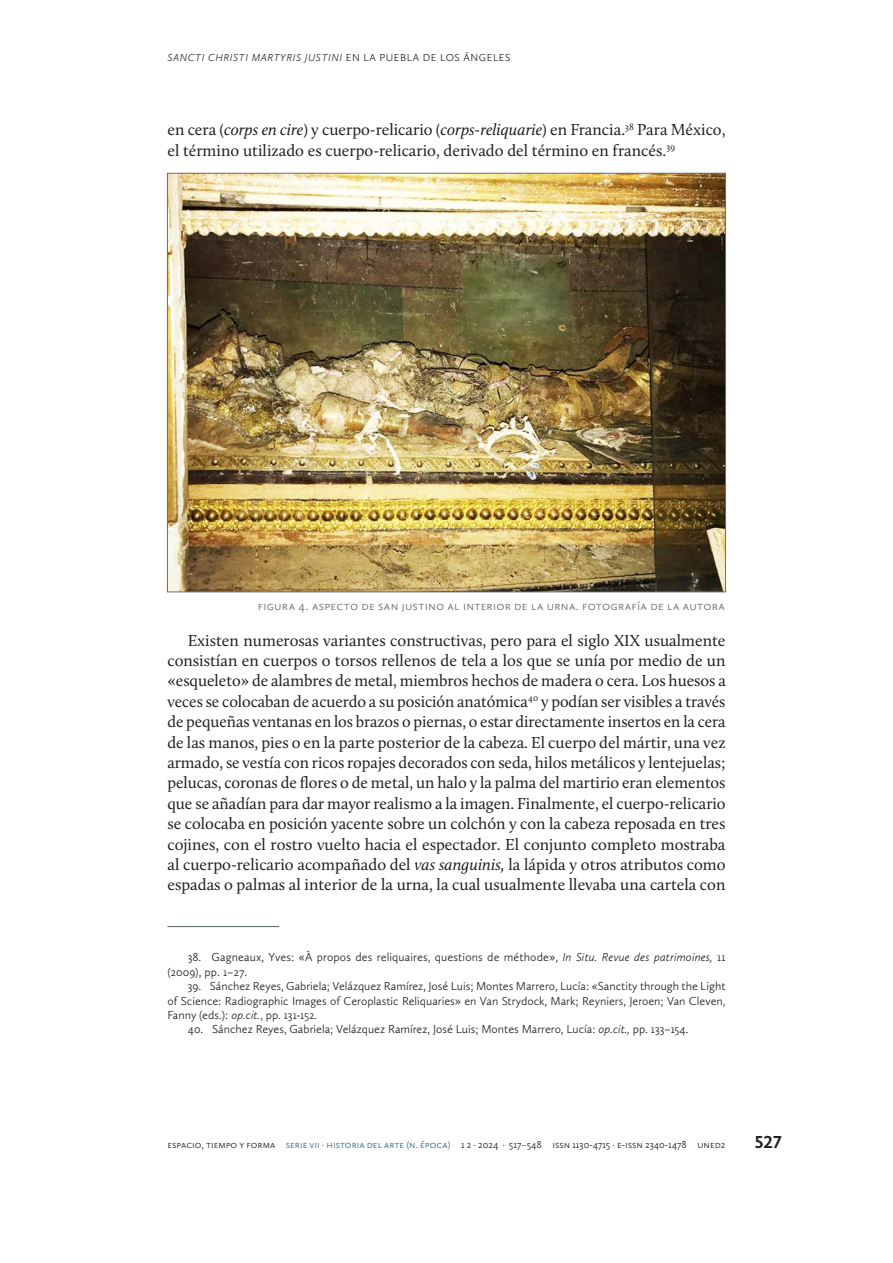
<style>
.page{position:relative;width:893px;height:1263px;background:#fff}
.page>*{position:absolute;margin:0;border:0;box-sizing:border-box;transform-origin:0 0}
.t1{font:700 18px "Calluna Sans";color:#231f20}
.Cuerpo{font:16.5px/20.4px "Calluna";color:#231f20}
.Imagen_Pie{font:300 12.75px "Calluna Sans";letter-spacing:.015em;color:#67706e}
.Notas_Pie{font:300 12px/14.4px "Calluna Sans";color:#231f20}
.t2{font:300 10.5px "Calluna Sans";color:#231f20}
.t3{font:italic 300 10.5px "Calluna Sans";letter-spacing:.16em;color:#231f20}
.t4{font:300 10.5px "Calluna Sans";color:#286790}
.s1{font-style:normal}
.s2{font-style:italic}
.s3{color:#286790}
.s4{font-weight:400;color:#67706e}
</style>
<div class="page">
<hr style="left:167px;top:926px;width:112px;height:1px;background:#67706e">
<img style="left:169px;top:175px;width:555px;height:415px">
<p class="t3" style="left:167px;top:52px;width:338px">SANCTI CHRISTI MARTYRIS JUSTINI <span class="s1">EN LA PUE BLA DE LOS ÁN GE LES</span></p>
<p class="Cuerpo" style="left:167px;top:119px;width:560px">en cera (<span class="s2">corps en cire</span>) y cuerpo-relicario (<span class="s2">corps-reliquarie</span>) en Francia.<sup>38</sup> Para México, el término utilizado es cuerpo-relicario, derivado del término en francés.<sup>39</sup></p>
<p class="Imagen_Pie" style="left:258px;top:598px;width:338px">FIGURA 4. ASPECTO DE SAN JUSTINO AL INTERIOR DE LA URNA. Fotograf</p>
<p class="Imagen_Pie" style="left:637px;top:598px;width:54px">ía de la autora</p>
<p class="Cuerpo" style="left:167px;top:630px;width:560px;text-align:justify;text-indent:20px">Existen numerosas variantes constructivas, pero para el siglo XIX usualmente consistían en cuerpos o torsos rellenos de tela a los que se unía por medio de un «esqueleto» de alambres de metal, miembros hechos de madera o cera. Los huesos a veces se colocaban de acuerdo a su posición anatómica<sup>40</sup> y podían ser visibles a través de pequeñas ventanas en los brazos o piernas, o estar directamente insertos en la cera de las manos, pies o en la parte posterior de la cabeza. El cuerpo del mártir, una vez armado, se vestía con ricos ropajes decorados con seda, hilos metálicos y lentejuelas; pelucas, coronas de flores o de metal, un halo y la palma del martirio eran elementos que se añadían para dar mayor realismo a la imagen. Finalmente, el cuerpo-relicario se colocaba en posición yacente sobre un colchón y con la cabeza reposada en tres cojines, con el rostro vuelto hacia el espectador. El conjunto completo mostraba al cuerpo-relicario acompañado del <span class="s2">vas sanguinis,</span> la lápida y otros atributos como espadas o palmas al interior de la urna, la cual usualmente llevaba una cartela con</p>
<p class="Notas_Pie" style="left:167px;top:950px;width:560px;text-indent:20px">38. Gagneaux, Yves: «À propos des reliquaires, questions de méthode», <span class="s2">In Situ. Revue des patrimoines,</span> 11 (2009), pp. 1–27.</p>
<p class="Notas_Pie" style="left:167px;top:979px;width:560px;text-align:justify;text-indent:20px">39. Sánchez Reyes, Gabriela; Velázquez Ramírez, José Luis; Montes Marrero, Lucía: «Sanctity through the Light of Science: Radiographic Images of Ceroplastic Reliquaries» en Van Strydock, Mark; Reyniers, Jeroen; Van Cleven, Fanny (eds.): <span class="s2">op.cit.</span>, pp. 131-152.</p>
<p class="Notas_Pie" style="left:188px;top:1022px;width:502px">40. Sánchez Reyes, Gabriela; Velázquez Ramírez, José Luis; Montes Marrero, Lucía: <span class="s2">op.cit.,</span> pp. 133–154.</p>
<p class="t2" style="left:167px;top:1138px;width:128px">ESPACIO, TIEMPO Y FORMA <span class="s3">Serie</span></p>
<p class="t4" style="left:310px;top:1138px;width:29px">VII · historia</p>
<p class="t4" style="left:367px;top:1138px;width:24px">del arte</p>
<p class="t4" style="left:406px;top:1138px;width:25px">(n. época</p>
<p class="t2" style="left:448px;top:1138px;width:279px"><span class="s3">)</span> 1 2 · 2024 · 517<span class="s4">–</span>548 ISSN 1130-4715 · e-iss n 2340-1478 UN ED2</p>
<p class="t1" style="left:755px;top:1131px;width:28px">527</p>
</div>
